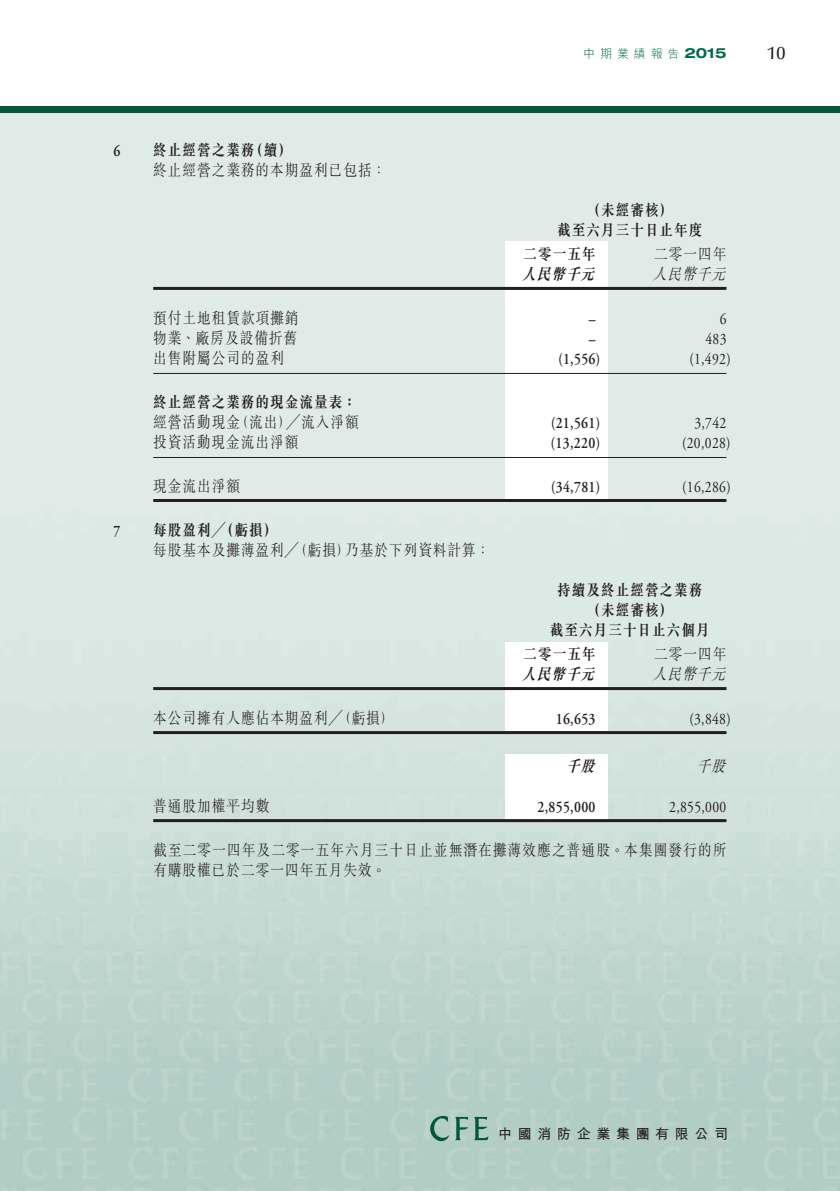
<style>
.page{position:relative;width:840px;height:1191px;background:#fff}
.page>*{position:absolute;margin:0;border:0;box-sizing:border-box;transform-origin:0 0}
.t1{font:500 18px "Optima LT Std";color:#231f20}
.t2{font:300 16px/20px "M Sung HK";letter-spacing:.075em;color:#231f20;scale:.85 1}
.t3{font:700 16px/20px "M Sung HK";letter-spacing:.075em;color:#231f20;text-align:center;scale:.85 1}
.t4{font:600 16px "Adobe Garamond Pro";letter-spacing:.025em;color:#231f20;scale:.85 1}
.t5{font:16px "Adobe Garamond Pro";letter-spacing:.025em;color:#231f20;scale:.85 1}
.t6{font:italic 300 16px "M Sung HK";color:#231f20;scale:.85 1}
.t7{font:italic 700 16px "M Sung HK";color:#231f20;scale:.85 1}
.t8{font:700 14px "M Hei HK";letter-spacing:.4em;color:#231f20}
.t9{font:700 expanded 14px "Helvetica Neue LT Std";color:#006850}
.t10{font:300 12px "M Hei HK";letter-spacing:.4em;color:#006850}
</style>
<div class="page">
<div style="left:0;top:113px;width:839px;height:1078px;background:linear-gradient(to bottom,#ecf2ef,#b7d1c9)"></div>
<div style="left:0;top:106px;width:839px;height:7px;background:#00573c"></div>
<svg style="left:430px;top:1116px;width:19px;height:25px"></svg>
<svg style="left:455px;top:1117px;width:33px;height:23px"></svg>
<div style="left:505px;top:242px;width:102px;height:259px;background:#fff"></div>
<hr style="left:153px;top:287px;width:573px;height:3px;background:#231f20">
<hr style="left:153px;top:373px;width:573px;height:1px;background:#231f20">
<hr style="left:153px;top:457px;width:573px;height:1px;background:#231f20">
<hr style="left:153px;top:499px;width:573px;height:3px;background:#231f20">
<div style="left:505px;top:642px;width:102px;height:91px;background:#fff"></div>
<hr style="left:153px;top:687px;width:573px;height:3px;background:#231f20">
<hr style="left:153px;top:731px;width:573px;height:3px;background:#231f20">
<div style="left:505px;top:754px;width:102px;height:66px;background:#fff"></div>
<hr style="left:153px;top:819px;width:573px;height:3px;background:#231f20">
<p class="t10" style="left:583px;top:45px;width:97px">中期業績報告</p>
<p class="t9" style="left:684px;top:44px;width:44px">2015</p>
<p class="t4" style="left:113px;top:142px;width:10px">6</p>
<p class="t4" style="left:113px;top:522px;width:10px">7</p>
<p class="t3" style="left:153px;top:139px;width:121px">終止經營之業務</p>
<p class="t3" style="left:250px;top:139px;width:50px">（續(</p>
<p class="t2" style="left:153px;top:159px;width:275px">終止經營之業務的本期盈利已包括：</p>
<p class="t3" style="left:557px;top:199px;width:172px">（未經審核(<br>截至六月三十日止年度</p>
<p class="t2" style="left:654px;top:243px;width:86px">二零一四年</p>
<p class="t3" style="left:523px;top:243px;width:86px">二零一五年</p>
<p class="t7" style="left:521px;top:263px;width:93px">人民幣千元</p>
<p class="t6" style="left:652px;top:263px;width:93px">人民幣千元</p>
<p class="t2" style="left:153px;top:307px;width:172px">預付土地租賃款項攤銷</p>
<p class="t4" style="left:588px;top:310px;width:10px">–</p>
<p class="t5" style="left:719px;top:309px;width:9px">6</p>
<p class="t2" style="left:153px;top:327px;width:171px">物業、廠房及設備折舊</p>
<p class="t4" style="left:588px;top:330px;width:10px">–</p>
<p class="t5" style="left:705px;top:329px;width:26px">483</p>
<p class="t2" style="left:153px;top:347px;width:155px">出售附屬公司的盈利</p>
<p class="t3" style="left:153px;top:391px;width:240px">終止經營之業務的現金流量表：</p>
<p class="t4" style="left:558px;top:350px;width:51px">)1,556(</p>
<p class="t5" style="left:689px;top:349px;width:50px">)1,492(</p>
<p class="t2" style="left:235px;top:411px;width:147px">（流出）╱流入淨額</p>
<p class="t2" style="left:153px;top:411px;width:104px">經營活動現金</p>
<p class="t4" style="left:550px;top:414px;width:59px">)21,561(</p>
<p class="t5" style="left:694px;top:413px;width:39px">3,742</p>
<p class="t2" style="left:153px;top:431px;width:172px">投資活動現金流出淨額</p>
<p class="t4" style="left:550px;top:434px;width:59px">)13,220(</p>
<p class="t5" style="left:681px;top:433px;width:59px">)20,028(</p>
<p class="t2" style="left:153px;top:475px;width:103px">現金流出淨額</p>
<p class="t3" style="left:153px;top:519px;width:147px">每股盈利╱（虧損(</p>
<p class="t4" style="left:550px;top:478px;width:59px">)34,781(</p>
<p class="t5" style="left:681px;top:477px;width:59px">)16,286(</p>
<p class="t2" style="left:153px;top:539px;width:233px">每股基本及攤薄盈利╱（虧損）</p>
<p class="t2" style="left:345px;top:539px;width:172px">乃基於下列資料計算：</p>
<p class="t3" style="left:549px;top:579px;width:189px">持續及終止經營之業務（未經審核(<br>截至六月三十日止六個月</p>
<p class="t2" style="left:654px;top:643px;width:86px">二零一四年</p>
<p class="t3" style="left:523px;top:643px;width:86px">二零一五年</p>
<p class="t7" style="left:521px;top:663px;width:93px">人民幣千元</p>
<p class="t6" style="left:652px;top:663px;width:93px">人民幣千元</p>
<p class="t2" style="left:153px;top:707px;width:284px">本公司擁有人應佔本期盈利╱（虧損(</p>
<p class="t4" style="left:555px;top:710px;width:48px">16,653</p>
<p class="t5" style="left:689px;top:709px;width:50px">)3,848(</p>
<p class="t7" style="left:565px;top:755px;width:41px">千股</p>
<p class="t6" style="left:696px;top:755px;width:41px">千股</p>
<p class="t2" style="left:153px;top:795px;width:138px">普通股加權平均數</p>
<p class="t2" style="left:153px;top:839px;width:675px">截至二零一四年及二零一五年六月三十日止並無潛在攤薄效應之普通股。本集團發行的所有購股權已於二零一四年五月失效。</p>
<p class="t5" style="left:668px;top:797px;width:69px">2,855,000</p>
<p class="t4" style="left:537px;top:798px;width:70px">2,855,000</p>
<p class="t1" style="left:766px;top:43px;width:20px">10</p>
<p class="t8" style="left:498px;top:1124px;width:231px">中國消防企業集團有限公司</p>
</div>
